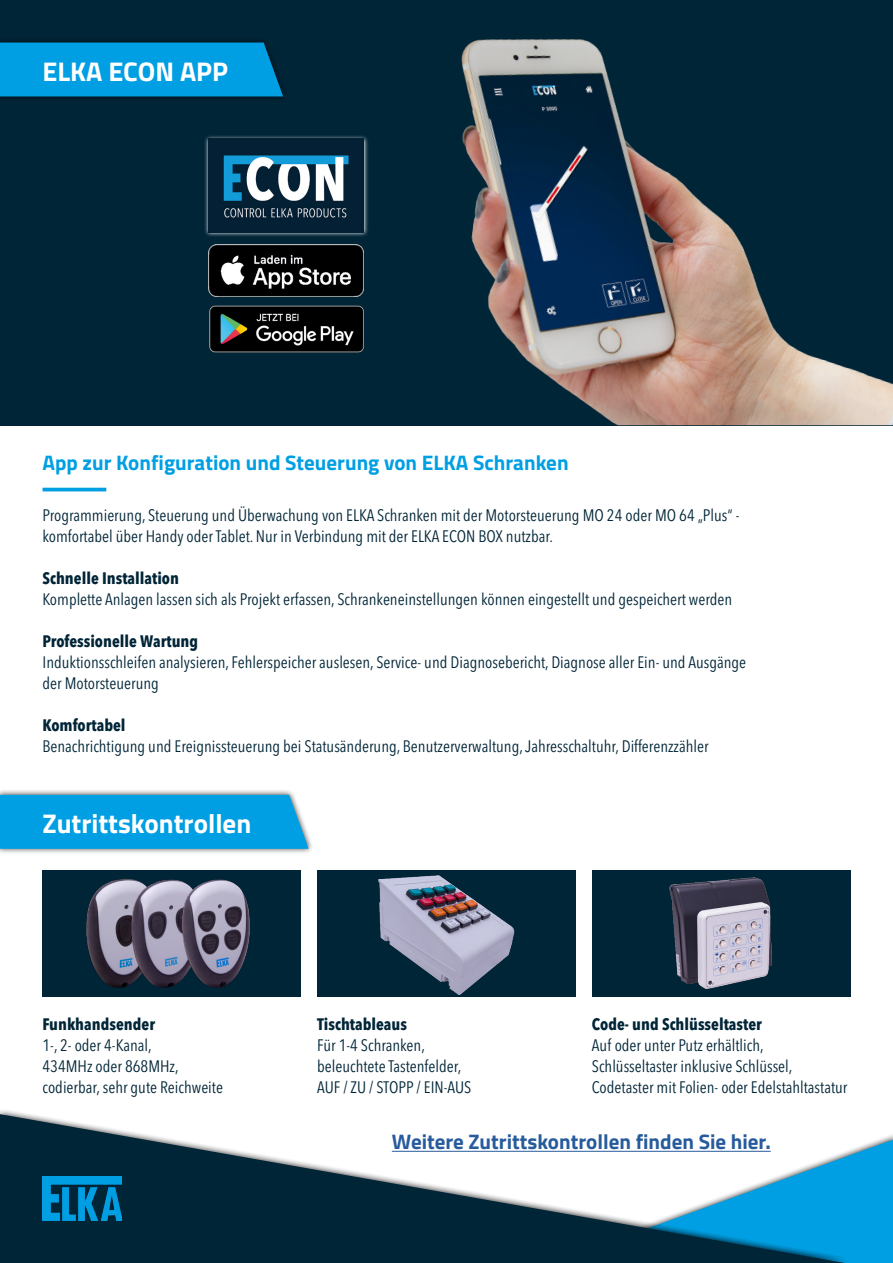
<style>
.page{position:relative;width:893px;height:1263px;background:#fff}
.page>*{position:absolute;margin:0;border:0;box-sizing:border-box;transform-origin:0 0}
.t1{font:700 27px "Titillium Web";color:#fff}
.t2{font:700 21px "Titillium Web";color:#009fe3}
.t3{font:700 21px "Titillium Web";color:#275b9c}
.t4{font:condensed 16.5px/21px "Avenir Next LT Pro";color:#002537}
.t5{font:700 condensed 16.5px "Avenir Next LT Pro";color:#002537}
</style>
<div class="page">
<div style="left:0;top:0;width:893px;height:425px;background:#002537"></div>
<img style="left:208px;top:39px;width:685px;height:386px">
<hr style="left:43px;top:488px;width:63px;height:3px;background:#009fe3">
<div style="left:0;top:37px;width:289px;height:65px;background:#000;opacity:.75"></div>
<div style="left:0;top:43px;width:283px;height:53px;background:#009fe3"></div>
<div style="left:0;top:789px;width:314px;height:66px;background:#000;opacity:.75"></div>
<div style="left:0;top:795px;width:309px;height:54px;background:#009fe3"></div>
<svg style="left:850px;top:1139px;width:43px;height:124px;background:#0fa3e2"></svg>
<svg style="left:0;top:1110px;width:850px;height:153px"></svg>
<svg style="left:0;top:1114px;width:845px;height:149px"></svg>
<img style="left:43px;top:1176px;width:79px;height:44px">
<img style="left:209px;top:244px;width:155px;height:52px">
<img style="left:209px;top:306px;width:155px;height:46px">
<svg style="left:205px;top:134px;width:163px;height:103px"></svg>
<img style="left:209px;top:139px;width:155px;height:93px">
<div style="left:592px;top:870px;width:258px;height:126px;background:#002537"></div>
<img style="left:669px;top:877px;width:102px;height:112px">
<div style="left:317px;top:870px;width:259px;height:126px;background:#002537"></div>
<img style="left:379px;top:875px;width:135px;height:119px">
<div style="left:43px;top:870px;width:258px;height:126px;background:#002537"></div>
<img style="left:86px;top:879px;width:46px;height:109px">
<img style="left:132px;top:879px;width:50px;height:108px">
<img style="left:182px;top:879px;width:67px;height:108px">
<h1 class="t1" style="left:43px;top:51px;width:187px">ELKA ECON APP</h1>
<p class="t2" style="left:43px;top:447px;width:528px">App zur Konfiguration und Steuerung von ELKA Schranken</p>
<p class="t4" style="left:43px;top:505px;width:698px">Programmierung, Steuerung und Überwachung von ELKA Schranken mit der Motorsteuerung MO 24 oder MO 64 „Plus“ - komfortabel über Handy oder Tablet. Nur in Verbindung mit der ELKA ECON BOX nutzbar.</p>
<p class="t5" style="left:43px;top:568px;width:138px">Schnelle Installation</p>
<p class="t4" style="left:43px;top:589px;width:691px">Komplette Anlagen lassen sich als Projekt erfassen, Schrankeneinstellungen können eingestellt und gespeichert werden</p>
<p class="t5" style="left:43px;top:631px;width:157px">Professionelle Wartung</p>
<p class="t4" style="left:43px;top:652px;width:705px">Induktionsschleifen analysieren, Fehlerspeicher auslesen, Service- und Diagnosebericht, Diagnose aller Ein- und Ausgänge der Motorsteuerung</p>
<p class="t5" style="left:43px;top:715px;width:85px">Komfortabel</p>
<p class="t4" style="left:43px;top:736px;width:667px">Benachrichtigung und Ereignissteuerung bei Statusänderung, Benutzerverwaltung, Jahresschaltuhr, Differenzzähler</p>
<h1 class="t1" style="left:43px;top:803px;width:210px">Zutrittskontrollen</h1>
<p class="t5" style="left:43px;top:1014px;width:114px">Funkhandsender</p>
<p class="t4" style="left:43px;top:1034px;width:182px">1-, 2- oder 4-Kanal,<br>434MHz oder 868MHz, codierbar, sehr gute Reichweite</p>
<p class="t5" style="left:317px;top:1014px;width:91px">Tischtableaus</p>
<p class="t4" style="left:317px;top:1034px;width:156px">Für 1-4 Schranken, beleuchtete Tastenfelder,<br>AUF / ZU / STOPP / EIN-AUS</p>
<p class="t5" style="left:592px;top:1014px;width:171px">Code- und Schlüsseltaster</p>
<p class="t4" style="left:592px;top:1034px;width:257px">Auf oder unter Putz erhältlich,<br>Schlüsseltaster inklusive Schlüssel,<br>Codetaster mit Folien- oder Edelstahltastatur</p>
<p class="t3" style="left:392px;top:1126px;width:380px">Weitere Zutrittskontrollen finden Sie hier.</p>
</div>
